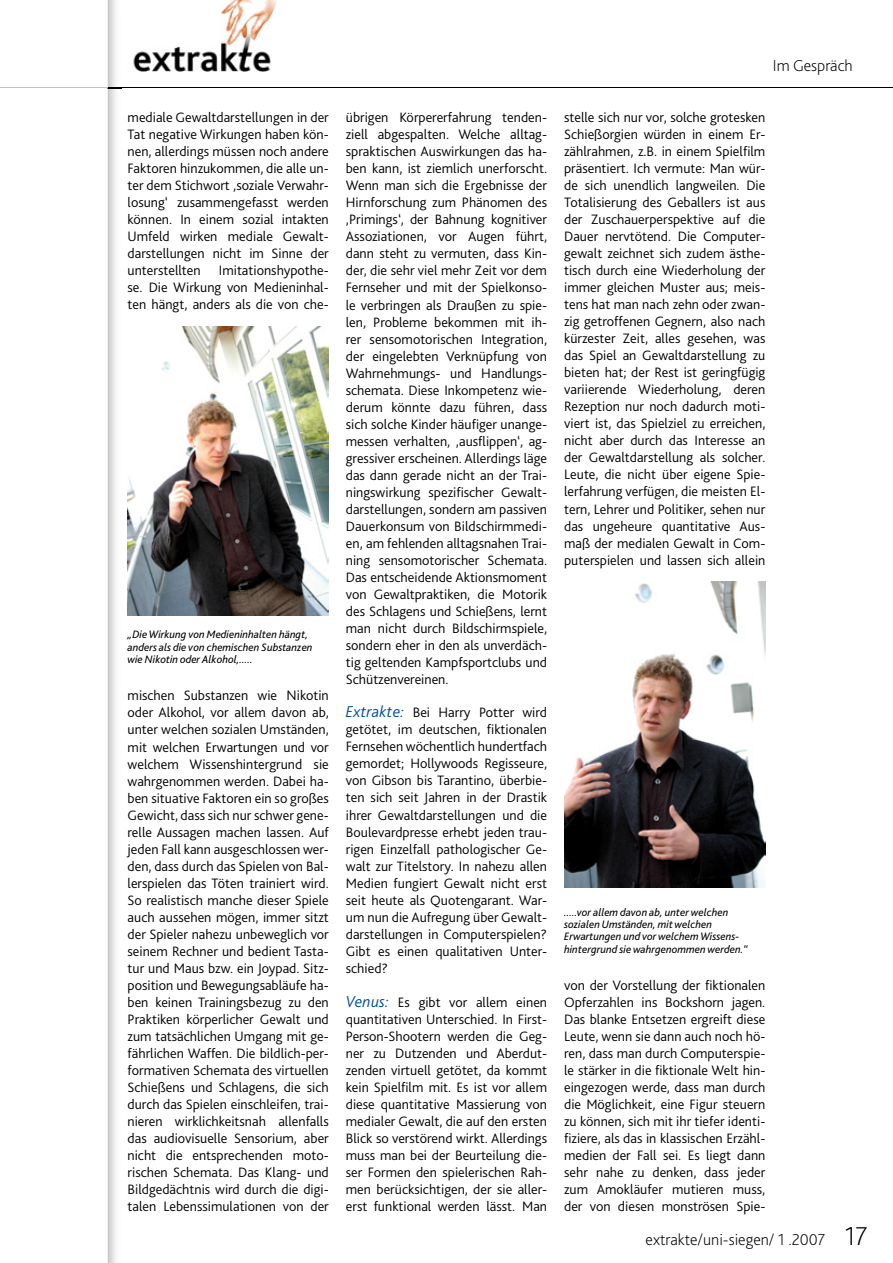
<style>
.page{position:relative;width:893px;height:1263px;background:#fff}
.page>*{position:absolute;margin:0;border:0;box-sizing:border-box;transform-origin:0 0}
.t1{font:200 16.5px "Bliss 2";color:#000}
.t2{font:300 14.25px/17px "Bliss 2";color:#000;text-align:justify}
.t3{font:italic 11.25px/12.3px "Bliss 2";color:#000}
.s1{font-style:italic;font-size:16.5px;color:#004e9b}
.s2{font-size:27px}
</style>
<div class="page">
<hr style="left:0;top:87px;width:893px;height:1px;background:#000">
<img style="left:107px;top:0;width:15px;height:1263px">
<svg style="left:107px;top:87px;width:15px;height:1px"></svg>
<img style="left:133px;top:0;width:144px;height:71px">
<hr style="left:0;top:87px;width:107px;height:1px;background:#c2c2c2">
<img style="left:128px;top:326px;width:201px;height:289px">
<img style="left:564px;top:581px;width:201px;height:306px">
<p class="t2" style="left:128px;top:108px;width:203px">mediale Gewaltdarstellungen in der Tat negative Wirkungen haben kön&shy;nen, allerdings müssen noch andere Faktoren hinzukommen, die alle un&shy;ter dem Stichwort ‚soziale Verwahr&shy;losung‘ zusammengefasst werden können. In einem sozial intakten Umfeld wirken mediale Gewalt&shy;darstellungen nicht im Sinne der unterstellten</p>
<p class="t2" style="left:128px;top:262px;width:203px;text-indent:91px">Imitationshypothe&shy;se. Die Wirkung von Medieninhal&shy;ten hängt, anders als die von che-</p>
<p class="t3" style="left:128px;top:628px;width:187px">„Die Wirkung von Medieninhalten hängt, anders als die von chemischen Substanzen wie Nikotin oder Alkohol,.....</p>
<p class="t2" style="left:128px;top:687px;width:203px">mischen Substanzen wie Nikotin oder Alkohol, vor allem davon ab, unter welchen sozialen Umständen, mit welchen Erwartungen und vor welchem Wissenshintergrund sie wahrgenommen werden. Dabei ha&shy;ben situative Faktoren ein so großes Gewicht, dass sich nur schwer gene&shy;relle Aussagen machen lassen. Auf jeden Fall kann ausgeschlossen wer&shy;den, dass durch das Spielen von Bal&shy;lerspielen das Töten trainiert wird.<br>So realistisch manche dieser Spiele auch aussehen mögen, immer sitzt der Spieler nahezu unbeweglich vor seinem Rechner und bedient Tasta&shy;tur und Maus bzw. ein Joypad. Sitz&shy;position und Bewegungsabläufe ha&shy;ben keinen Trainingsbezug zu den Praktiken körperlicher Gewalt und zum tatsächlichen Umgang mit ge&shy;fährlichen Waffen. Die bildlich-per&shy;formativen Schemata des virtuellen Schießens und Schlagens, die sich durch das Spielen einschleifen, trai&shy;nieren wirklichkeitsnah allenfalls das audiovisuelle Sensorium, aber nicht die entsprechenden moto&shy;rischen Schemata. Das Klang- und Bildgedächtnis wird durch die digi&shy;talen Lebenssimulationen von der</p>
<p class="t2" style="left:346px;top:109px;width:203px">übrigen Körpererfahrung tenden&shy;ziell abgespalten. Welche alltag&shy;spraktischen Auswirkungen das ha&shy;ben kann, ist ziemlich unerforscht.<br>Wenn man sich die Ergebnisse der Hirnforschung zum Phänomen des ‚Primings‘, der Bahnung kognitiver Assoziationen, vor Augen führt, dann steht zu vermuten, dass Kin&shy;der, die sehr viel mehr Zeit vor dem Fernseher und mit der Spielkonso&shy;le verbringen als Draußen zu spie&shy;len, Probleme bekommen mit ih&shy;rer sensomotorischen Integration, der eingelebten Verknüpfung von Wahrnehmungs- und Handlungs&shy;schemata. Diese Inkompetenz wie&shy;derum könnte dazu führen, dass sich solche Kinder häufiger unange&shy;messen verhalten, ‚ausflippen‘, ag&shy;gressiver erscheinen. Allerdings läge das dann gerade nicht an der Trai&shy;ningswirkung spezifischer Gewalt&shy;darstellungen, sondern am passiven Dauerkonsum von Bildschirmmedi&shy;en, am fehlenden alltagsnahen Trai&shy;ning sensomotorischer Schemata.<br>Das entscheidende Aktionsmoment von Gewaltpraktiken, die Motorik des Schlagens und Schießens, lernt man nicht durch Bildschirmspiele, sondern eher in den als unverdäch&shy;tig geltenden Kampfsportclubs und Schützenvereinen.</p>
<p class="t2" style="left:346px;top:704px;width:203px"><span class="s1">Extrakte:</span> Bei Harry Potter wird getötet, im deutschen, fiktionalen Fernsehen wöchentlich hundertfach gemordet; Hollywoods Regisseure, von Gibson bis Tarantino, überbie&shy;ten sich seit Jahren in der Drastik ihrer Gewaltdarstellungen und die Boulevardpresse erhebt jeden trau&shy;rigen Einzelfall pathologischer Ge&shy;walt zur Titelstory. In nahezu allen Medien fungiert Gewalt nicht erst seit heute als Quotengarant. War&shy;um nun die Aufregung über Gewalt&shy;darstellungen in Computerspielen?<br>Gibt es einen qualitativen Unter&shy;schied?</p>
<p class="t2" style="left:346px;top:993px;width:203px"><span class="s1">Venus:</span> Es gibt vor allem einen quantitativen Unterschied. In First-Person-Shootern werden die Geg&shy;ner zu Dutzenden und Aberdut&shy;zenden virtuell getötet, da kommt kein Spielfilm mit. Es ist vor allem diese quantitative Massierung von medialer Gewalt, die auf den ersten Blick so verstörend wirkt. Allerdings muss man bei der Beurteilung die&shy;ser Formen den spielerischen Rah&shy;men berücksichtigen, der sie aller&shy;erst funktional werden lässt. Man</p>
<p class="t1" style="left:773px;top:55px;width:81px">Im Gespräch</p>
<p class="t2" style="left:564px;top:109px;width:203px">stelle sich nur vor, solche grotesken Schießorgien würden in einem Er&shy;zählrahmen, z.B. in einem Spielfilm präsentiert. Ich vermute: Man wür&shy;de sich unendlich langweilen. Die Totalisierung des Geballers ist aus der Zuschauerperspektive auf die Dauer nervtötend. Die Computer&shy;gewalt zeichnet sich zudem ästhe&shy;tisch durch eine Wiederholung der immer gleichen Muster aus; meis&shy;tens hat man nach zehn oder zwan&shy;zig getroffenen Gegnern, also nach kürzester Zeit, alles gesehen, was das Spiel an Gewaltdarstellung zu bieten hat; der Rest ist geringfügig variierende Wiederholung, deren Rezeption nur noch dadurch moti&shy;viert ist, das Spielziel zu erreichen, nicht aber durch das Interesse an der Gewaltdarstellung als solcher.<br>Leute, die nicht über eigene Spie&shy;lerfahrung verfügen, die meisten El&shy;tern, Lehrer und Politiker, sehen nur das ungeheure quantitative Aus&shy;maß der medialen Gewalt in Com&shy;puterspielen und lassen sich allein</p>
<p class="t3" style="left:564px;top:906px;width:185px">.....vor allem davon ab, unter welchen sozialen Umständen, mit welchen Erwartungen und vor welchem Wissens&shy;hintergrund sie wahrgenommen werden.“</p>
<p class="t2" style="left:564px;top:976px;width:203px">von der Vorstellung der fiktionalen Opferzahlen ins Bockshorn jagen.<br>Das blanke Entsetzen ergreift diese Leute, wenn sie dann auch noch hö&shy;ren, dass man durch Computerspie&shy;le stärker in die fiktionale Welt hin&shy;eingezogen werde, dass man durch die Möglichkeit, eine Figur steuern zu können, sich mit ihr tiefer identi&shy;fiziere, als das in klassischen Erzähl&shy;medien der Fall sei. Es liegt dann sehr nahe zu denken, dass jeder zum Amokläufer mutieren muss, der von diesen monströsen Spie-</p>
<p class="t1" style="left:646px;top:1229px;width:224px">extrakte/uni-siegen/ 1 .2007 <span class="s2">17</span></p>
</div>
